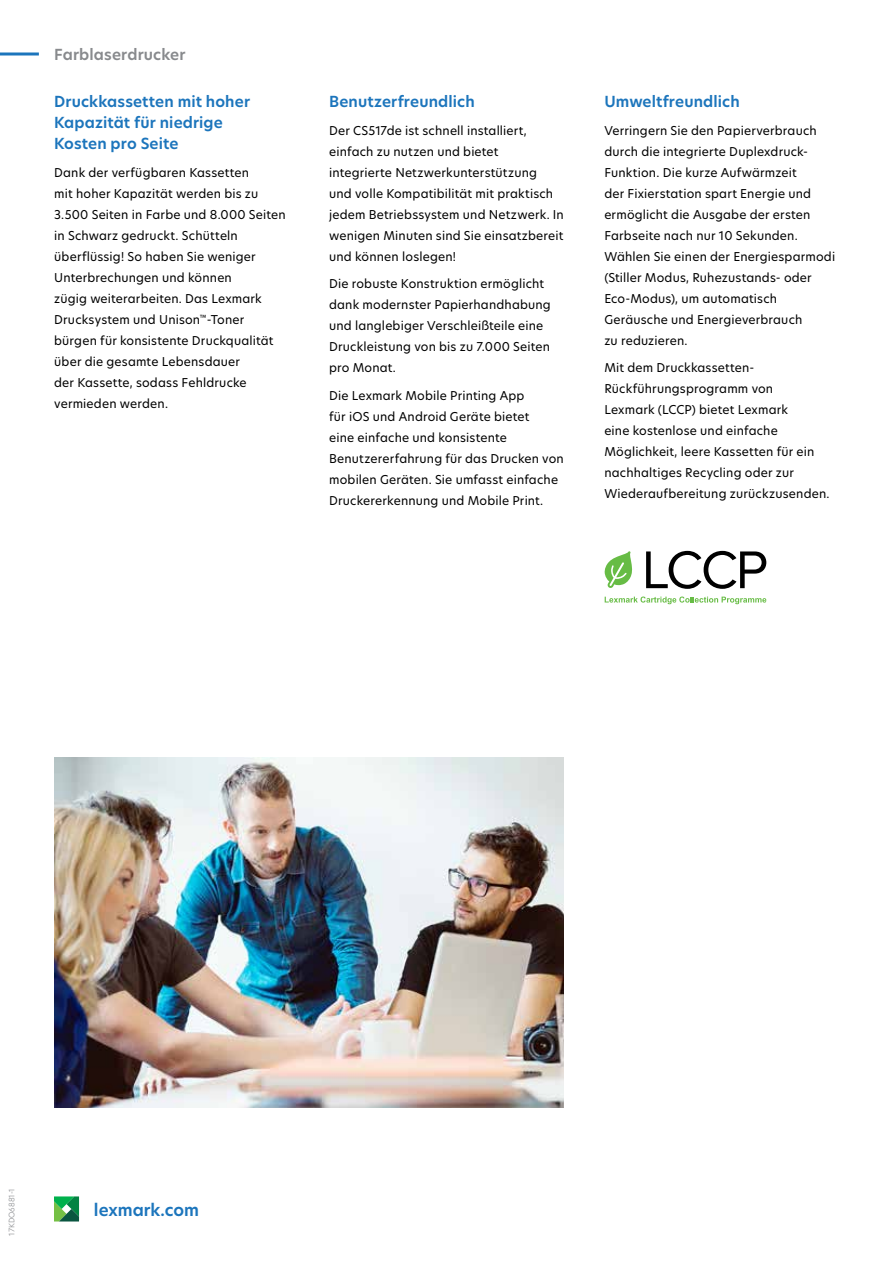
<style>
.page{position:relative;width:893px;height:1263px;background:#fff}
.page>*{position:absolute;margin:0;border:0;box-sizing:border-box;transform-origin:0 0}
.t1{font:600 16.5px "TP Hero";color:#1c75bc}
.t2{font:600 15px/21px "TP Hero";letter-spacing:.01em;color:#1c75bc}
.t3{font:600 15px "TP Hero";letter-spacing:.01em;color:#888a8d}
.t4{font:12px/21px "TP Hero";letter-spacing:.015em;color:#000}
.t5{font:300 7.5px "TP Hero";color:#888a8d}
</style>
<div class="page">
<hr style="left:0;top:52px;width:39px;height:3px;background:#1c75bc">
<svg style="left:54px;top:1196px;width:25px;height:25px"></svg>
<img style="left:54px;top:758px;width:510px;height:349px">
<svg style="left:646px;top:551px;width:120px;height:38px"></svg>
<svg style="left:604px;top:551px;width:29px;height:37px"></svg>
<svg style="left:605px;top:596px;width:161px;height:8px"></svg>
<p class="t3" style="left:54px;top:45px;width:133px">Farblaserdrucker</p>
<p class="t2" style="left:54px;top:91px;width:197px">Druckkassetten mit hoher<br>Kapazität für niedrige<br>Kosten pro Seite</p>
<p class="t4" style="left:54px;top:161px;width:233px">Dank der verfügbaren Kassetten<br>mit hoher Kapazität werden bis zu<br>3.500 Seiten in Farbe und 8.000 Seiten in Schwarz gedruckt. Schütteln überflüssig! So haben Sie weniger<br>Unterbrechungen und können<br>zügig weiterarbeiten. Das Lexmark<br>Drucksystem und Unison<sup>™</sup>-Toner bürgen für konsistente Druckqualität über die gesamte Lebensdauer<br>der Kassette, sodass Fehldrucke vermieden werden.</p>
<p class="t2" style="left:329px;top:91px;width:147px">Benutzerfreundlich</p>
<p class="t4" style="left:329px;top:119px;width:236px">Der CS517de ist schnell installiert, einfach zu nutzen und bietet integrierte Netzwerkunterstützung<br>und volle Kompatibilität mit praktisch jedem Betriebssystem und Netzwerk. In wenigen Minuten sind Sie einsatzbereit und können loslegen!</p>
<p class="t4" style="left:329px;top:273px;width:223px">Die robuste Konstruktion ermöglicht dank modernster Papierhandhabung und langlebiger Verschleißteile eine<br>Druckleistung von bis zu 7.000 Seiten pro Monat.</p>
<p class="t4" style="left:329px;top:385px;width:236px">Die Lexmark Mobile Printing App<br>für iOS und Android Geräte bietet<br>eine einfache und konsistente Benutzererfahrung für das Drucken von mobilen Geräten. Sie umfasst einfache Druckererkennung und Mobile Print.</p>
<p class="t2" style="left:604px;top:91px;width:137px">Umweltfreundlich</p>
<p class="t4" style="left:604px;top:119px;width:232px">Verringern Sie den Papierverbrauch durch die integrierte Duplexdruck-<br>Funktion. Die kurze Aufwärmzeit<br>der Fixierstation spart Energie und ermöglicht die Ausgabe der ersten<br>Farbseite nach nur 10 Sekunden.<br>Wählen Sie einen der Energiesparmodi (Stiller Modus, Ruhezustands- oder<br>Eco-Modus), um automatisch<br>Geräusche und Energieverbrauch<br>zu reduzieren.</p>
<p class="t4" style="left:604px;top:357px;width:227px">Mit dem Druckkassetten-<br>Rückführungsprogramm von<br>Lexmark (LCCP) bietet Lexmark<br>eine kostenlose und einfache<br>Möglichkeit, leere Kassetten für ein nachhaltiges Recycling oder zur<br>Wiederaufbereitung zurückzusenden.</p>
<p class="t5" style="left:7px;top:1235px;width:49px;rotate:-90deg">17KDO6881-1</p>
<h1 class="t1" style="left:94px;top:1198px;width:106px">lexmark.com</h1>
</div>
